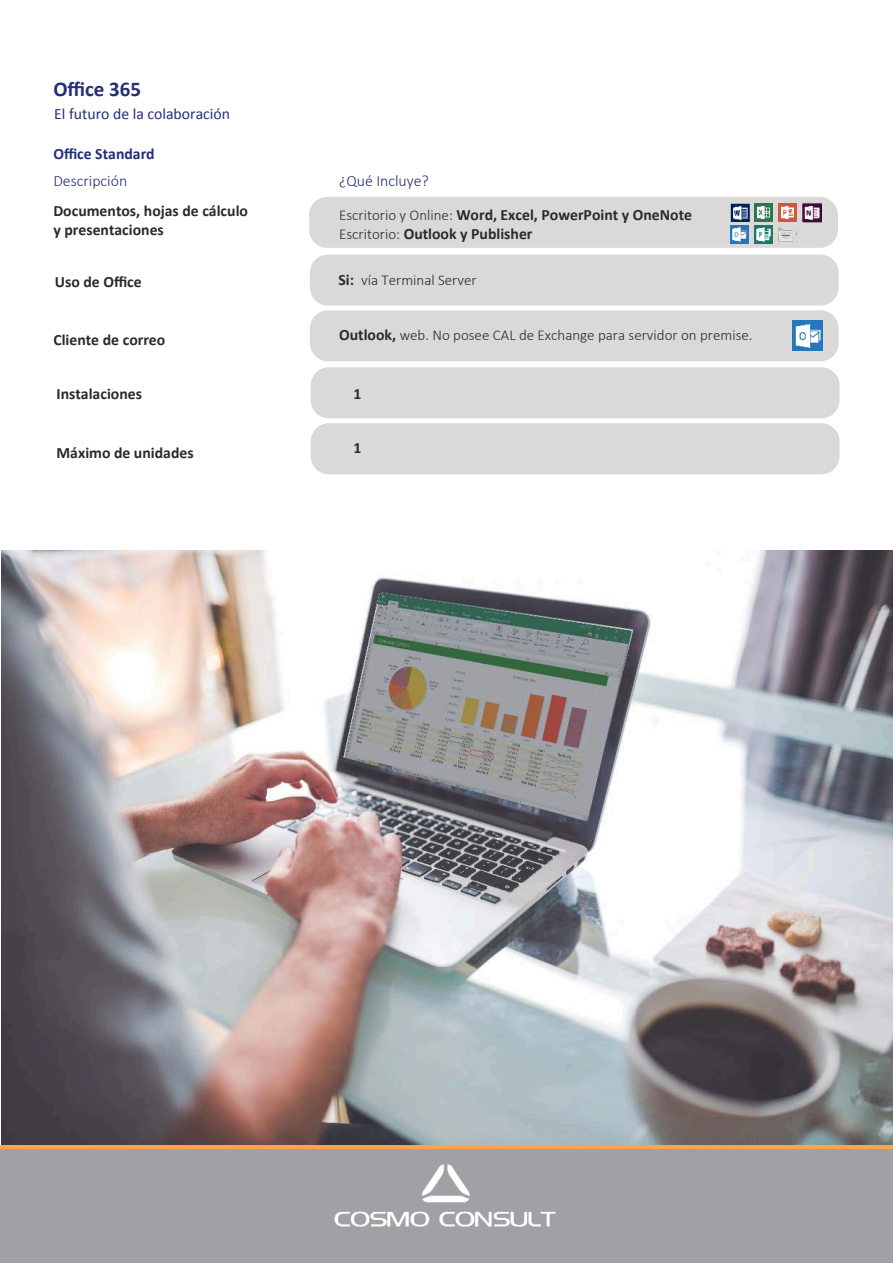
<style>
.page{position:relative;width:893px;height:1263px;background:#fff}
.page>*{position:absolute;margin:0;border:0;box-sizing:border-box;transform-origin:0 0}
.t1{font:700 21px "Calibri";color:#252e76}
.t2{font:700 15.75px/18.9px "Calibri";color:#2c292a}
.t3{font:15.75px "Calibri";color:#252e76}
.t4{font:300 15.75px "Calibri";color:#252e76}
.t5{font:700 15.75px "Calibri";color:#252e76}
.t6{font:300 15px "Calibri";color:#2c292a}
.s1{font-weight:300;font-size:15px}
.s2{font-weight:700;font-size:15.75px}
</style>
<div class="page">
<img style="left:1px;top:550px;width:892px;height:595px">
<div style="left:309px;top:197px;width:529px;height:51px;background:#dbd9d8;border-radius:18px"></div>
<div style="left:310px;top:310px;width:529px;height:51px;background:#dbd9d8;border-radius:18px"></div>
<hr style="left:0;top:1145px;width:893px;height:4px;background:#f9a353">
<div style="left:0;top:1149px;width:893px;height:114px;background:#9fa1a4"></div>
<img style="left:334px;top:1162px;width:224px;height:65px">
<img style="left:792px;top:321px;width:30px;height:30px">
<div style="left:310px;top:255px;width:529px;height:51px;background:#dbd9d8;border-radius:18px"></div>
<img style="left:754px;top:204px;width:18px;height:18px">
<img style="left:778px;top:204px;width:18px;height:18px">
<img style="left:731px;top:225px;width:18px;height:18px">
<img style="left:754px;top:225px;width:18px;height:18px">
<img style="left:778px;top:227px;width:15px;height:15px">
<img style="left:730px;top:203px;width:19px;height:19px">
<img style="left:802px;top:203px;width:20px;height:19px">
<div style="left:311px;top:367px;width:528px;height:51px;background:#dbd9d8;border-radius:18px"></div>
<div style="left:311px;top:423px;width:528px;height:51px;background:#dbd9d8;border-radius:18px"></div>
<h1 class="t1" style="left:53px;top:74px;width:89px">Office 365</h1>
<p class="t3" style="left:54px;top:104px;width:177px">El futuro de la colaboración</p>
<p class="t5" style="left:53px;top:143px;width:103px">Office Standard</p>
<p class="t4" style="left:53px;top:176px;width:75px">Descripción</p>
<p class="t4" style="left:339px;top:176px;width:91px">¿Qué Incluye?</p>
<p class="t2" style="left:53px;top:201px;width:196px">Documentos, hojas de cálculo y presentaciones</p>
<p class="t2" style="left:339px;top:204px;width:354px"><span class="s1">Escritorio y Online:</span> Word, Excel, PowerPoint y OneNote<br><span class="s1">Escritorio:</span> Outlook y Publisher</p>
<p class="t2" style="left:55px;top:272px;width:88px">Uso de Office</p>
<p class="t6" style="left:338px;top:274px;width:140px"><span class="s2">Si:</span> vía Terminal Server</p>
<p class="t2" style="left:53px;top:329px;width:114px">Cliente de correo</p>
<p class="t6" style="left:339px;top:330px;width:415px"><span class="s2">Outlook,</span> web. No posee CAL de Exchange para servidor on premise.</p>
<p class="t2" style="left:57px;top:383px;width:87px">Instalaciones</p>
<p class="t2" style="left:353px;top:386px;width:9px">1</p>
<p class="t2" style="left:57px;top:443px;width:139px">Máximo de unidades</p>
<p class="t2" style="left:353px;top:440px;width:9px">1</p>
</div>
